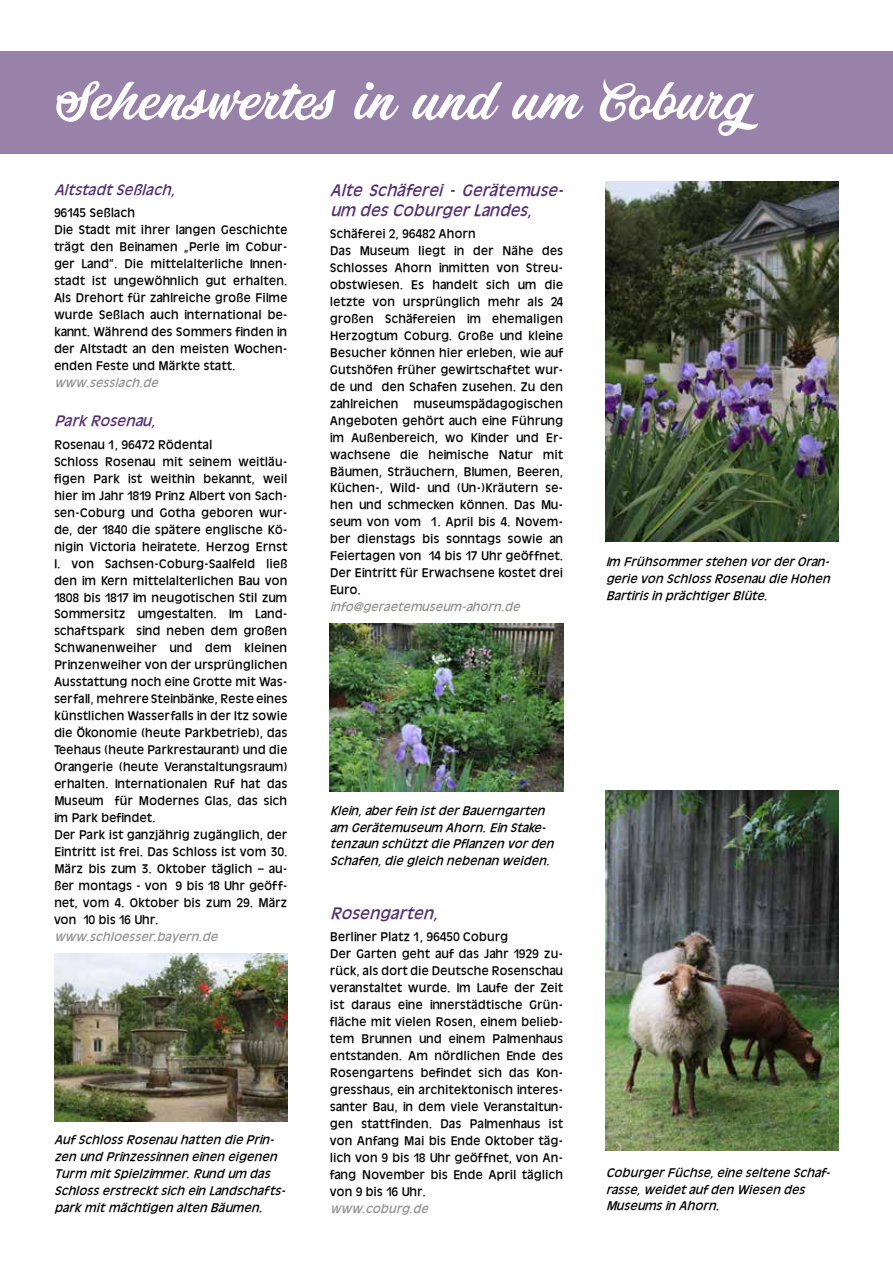
<style>
.page{position:relative;width:893px;height:1263px;background:#fff}
.page>*{position:absolute;margin:0;border:0;box-sizing:border-box;transform-origin:0 0}
.t1{font:52.5px "Painter PERSONALUSEONLY";color:#fff}
.t2{font:italic 16.5px/19.5px "Antilope Normal";color:#552f71}
.t3{font:italic 15px "Antilope Normal";color:#552f71}
.t4{font:12.45px/17px "Antilope Normal";color:#000}
.t5{font:italic 12.45px/17px "Antilope Normal";color:#000}
.t6{font:italic 12.45px "Antilope Normal";color:#929292}
</style>
<div class="page">
<div style="left:0;top:51px;width:893px;height:102px;background:#9982a9"></div>
<img style="left:330px;top:624px;width:233px;height:168px">
<img style="left:54px;top:953px;width:233px;height:168px">
<img style="left:606px;top:181px;width:233px;height:360px">
<img style="left:606px;top:791px;width:233px;height:360px">
<h1 class="t1" style="left:56px;top:67px;width:699px">Sehenswertes in und um Coburg</h1>
<p class="t3" style="left:54px;top:181px;width:127px">AltstadtSeßlach,</p>
<p class="t4" style="left:54px;top:204px;width:235px">96145 Seßlach<br>Die Stadt mit ihrer langen Geschichte trägt den Beinamen „Perle im Cobur&shy;ger Land“. Die mittelalterliche Innen&shy;stadt ist ungewöhnlich gut erhalten.<br>Als Drehort für zahlreiche große Filme wurde Seßlach auch international be&shy;kannt. Während des Sommers finden in der Altstadt an den meisten Wochen&shy;enden Feste und Märkte statt.</p>
<p class="t6" style="left:54px;top:375px;width:109px">www.sesslach.de</p>
<p class="t3" style="left:54px;top:413px;width:107px">ParkRosenau,</p>
<p class="t4" style="left:54px;top:436px;width:235px">Rosenau 1, 96472 Rödental<br>Schloss Rosenau mit seinem weitläu&shy;figen Park ist weithin bekannt, weil hier im Jahr 1819 Prinz Albert von Sach&shy;sen-Coburg und Gotha geboren wur&shy;de, der 1840 die spätere englische Kö&shy;nigin Victoria heiratete. Herzog Ernst I. von Sachsen-Coburg-Saalfeld ließ den im Kern mittelalterlichen Bau von 1808 bis 1817 im neugotischen Stil zum Sommersitz umgestalten. Im Land&shy;schaftspark sind neben dem großen Schwanenweiher und dem kleinen Prinzenweiher von der ursprünglichen Ausstattung noch eine Grotte mit Was&shy;serfall, mehrere Steinbänke, Reste eines künstlichen Wasserfalls in der Itz sowie die Ökonomie (heute Parkbetrieb), das Teehaus (heute Parkrestaurant) und die Orangerie (heute Veranstaltungsraum) erhalten. Internationalen Ruf hat das Museum für Modernes Glas, das sich im Park befindet.<br>Der Park ist ganzjährig zugänglich, der Eintritt ist frei. Das Schloss ist vom 30.<br>März bis zum 3. Oktober täglich – au&shy;ßer montags - von 9 bis 18 Uhr geöff&shy;net, vom 4. Oktober bis zum 29. März von 10 bis 16 Uhr.</p>
<p class="t6" style="left:54px;top:929px;width:168px">www.schloesser.bayern.de</p>
<p class="t5" style="left:54px;top:1131px;width:236px">AufSchlossRosenau hatten die Prin&shy;zen und Prinzessinnen einen eigenen Turm mitSpielzimmer.Rund um das Schlosserstrecktsich ein Landschafts&shy;parkmitmächtigen alten Bäumen.</p>
<h2 class="t2" style="left:330px;top:180px;width:240px">Alte Schäferei - Gerätemuse&shy;um desCoburgerLandes,</h2>
<p class="t4" style="left:330px;top:225px;width:235px">Schäferei 2, 96482 Ahorn<br>Das Museum liegt in der Nähe des Schlosses Ahorn inmitten von Streu&shy;obstwiesen. Es handelt sich um die letzte von ursprünglich mehr als 24 großen Schäfereien im ehemaligen Herzogtum Coburg. Große und kleine Besucher können hier erleben, wie auf Gutshöfen früher gewirtschaftet wur&shy;de und den Schafen zusehen. Zu den zahlreichen museumspädagogischen Angeboten gehört auch eine Führung im Außenbereich, wo Kinder und Er&shy;wachsene die heimische Natur mit Bäumen, Sträuchern, Blumen, Beeren, Küchen-, Wild- und (Un-)Kräutern se&shy;hen und schmecken können. Das Mu&shy;seum von vom 1. April bis 4. Novem&shy;ber dienstags bis sonntags sowie an Feiertagen von 14 bis 17 Uhr geöffnet.<br>Der Eintritt für Erwachsene kostet drei Euro.</p>
<p class="t6" style="left:330px;top:600px;width:195px">info@geraetemuseum-ahorn.de</p>
<p class="t5" style="left:606px;top:553px;width:229px;text-align:justify">Im Frühsommerstehen vorderOran&shy;gerie von SchlossRosenau die Hohen Bartirisin prächtigerBlüte.</p>
<p class="t5" style="left:330px;top:801px;width:229px">Klein,aberfein istderBauerngarten am Gerätemuseum Ahorn.Ein Stake&shy;tenzaun schütztdie Pflanzen vorden Schafen,die gleich nebenan weiden.</p>
<h2 class="t2" style="left:330px;top:903px;width:114px">Rosengarten,</h2>
<p class="t4" style="left:330px;top:928px;width:235px">Berliner Platz 1, 96450 Coburg<br>Der Garten geht auf das Jahr 1929 zu&shy;rück, als dort die Deutsche Rosenschau veranstaltet wurde. Im Laufe der Zeit ist daraus eine innerstädtische Grün&shy;fläche mit vielen Rosen, einem belieb&shy;tem Brunnen und einem Palmenhaus entstanden. Am nördlichen Ende des Rosengartens befindet sich das Kon&shy;gresshaus, ein architektonisch interes&shy;santer Bau, in dem viele Veranstaltun&shy;gen stattfinden. Das Palmenhaus ist von Anfang Mai bis Ende Oktober täg&shy;lich von 9 bis 18 Uhr geöffnet, von An&shy;fang November bis Ende April täglich von 9 bis 16 Uhr.</p>
<p class="t6" style="left:330px;top:1201px;width:103px">www.coburg.de</p>
<p class="t5" style="left:606px;top:1163px;width:229px">CoburgerFüchse,eine seltene Schaf&shy;rasse,weidetaufden Wiesen des<br>Museumsin Ahorn.</p>
</div>
